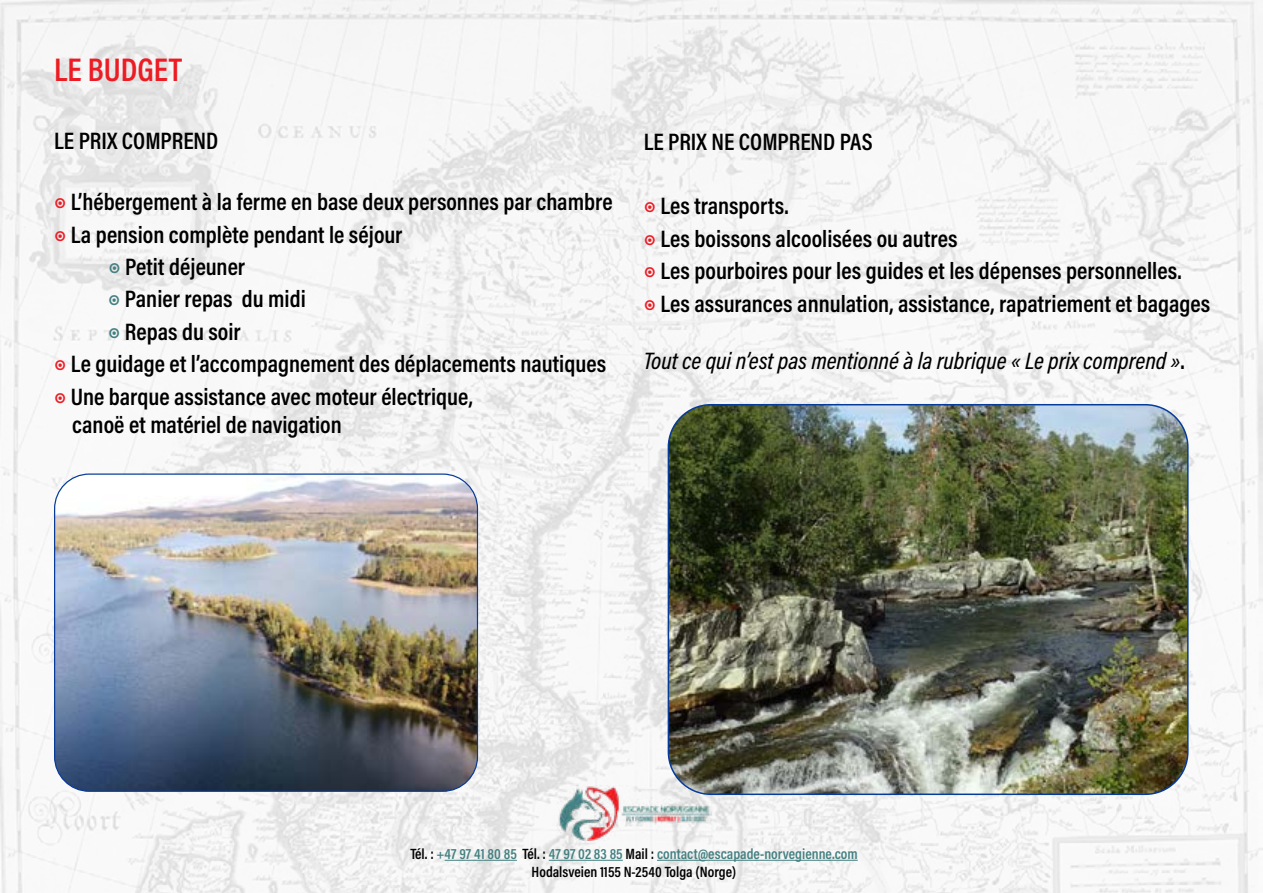
<style>
.page{position:relative;width:1263px;height:893px;background:#fff}
.page>*{position:absolute;margin:0;border:0;box-sizing:border-box;transform-origin:0 0}
.t1{font:600 33px "Acumin Pro Cond";color:#ec1c24}
.t2{font:600 24px/32.4px "Acumin Pro Cond";color:#000}
.t3{font:italic 500 24px "Acumin Pro Cond";color:#000}
.t4{font:600 15px/18px "Acumin Pro Cond";color:#448081;text-align:center}
.s1{font-size:27px;color:#ec1c24}
.s2{font-size:27px;color:#448081}
.s3{font-weight:600;font-style:normal}
.s4{color:#000}
</style>
<div class="page">
<img style="left:0;top:0;width:1263px;height:893px">
<hr style="left:445px;top:860px;width:72px;height:1px;background:#448081">
<hr style="left:549px;top:860px;width:74px;height:1px;background:#448081">
<hr style="left:657px;top:860px;width:201px;height:1px;background:#448081">
<img style="left:557px;top:786px;width:154px;height:54px">
<img style="left:668px;top:405px;width:520px;height:389px">
<div style="left:668px;top:404px;width:520px;height:391px;border:2px solid #063b99;border-radius:43px"></div>
<img style="left:55px;top:474px;width:422px;height:317px">
<h1 class="t1" style="left:54px;top:48px;width:130px">LE BUDGET</h1>
<p class="t2" style="left:54px;top:124px;width:166px">LE PRIX COMPREND</p>
<p class="t2" style="left:54px;top:185px;width:560px"><span class="s1">◉</span> L’hébergement à la ferme en base deux personnes par chambre</p>
<p class="t2" style="left:54px;top:218px;width:350px"><span class="s1">◉</span> La pension complète pendant le séjour</p>
<p class="t2" style="left:108px;top:250px;width:138px"><span class="s2">◉</span> Petit déjeuner</p>
<p class="t2" style="left:108px;top:282px;width:199px"><span class="s2">◉</span> Panier repas du midi</p>
<p class="t2" style="left:108px;top:315px;width:134px"><span class="s2">◉</span> Repas du soir</p>
<p class="t2" style="left:54px;top:347px;width:553px"><span class="s1">◉</span> Le guidage et l’accompagnement des déplacements nautiques</p>
<p class="t2" style="left:54px;top:380px;width:420px"><span class="s1">◉</span> Une barque assistance avec moteur électrique,</p>
<p class="t2" style="left:72px;top:408px;width:271px">canoë et matériel de navigation</p>
<p class="t2" style="left:644px;top:125px;width:230px">LE PRIX NE COMPREND PAS</p>
<p class="t2" style="left:644px;top:189px;width:568px"><span class="s1">◉</span> Les transports.<br><span class="s1">◉</span> Les boissons alcoolisées ou autres<br><span class="s1">◉</span> Les pourboires pour les guides et les dépenses personnelles.<br><span class="s1">◉</span> Les assurances annulation, assistance, rapatriement et bagages</p>
<p class="t3" style="left:644px;top:345px;width:542px">Tout ce qui n’est pas mentionné à la rubrique « Le prix comprend »<span class="s3">.</span></p>
<p class="t4" style="left:410px;top:844px;width:449px"><span class="s4">Tél. :</span> +47 97 41 80 85 <span class="s4">Tél. :</span> 47 97 02 83 85 <span class="s4">Mail :</span> contact@escapade-norvegienne.com<br><span class="s4">Hodalsveien 1155 N-2540 Tolga (Norge)</span></p>
</div>
